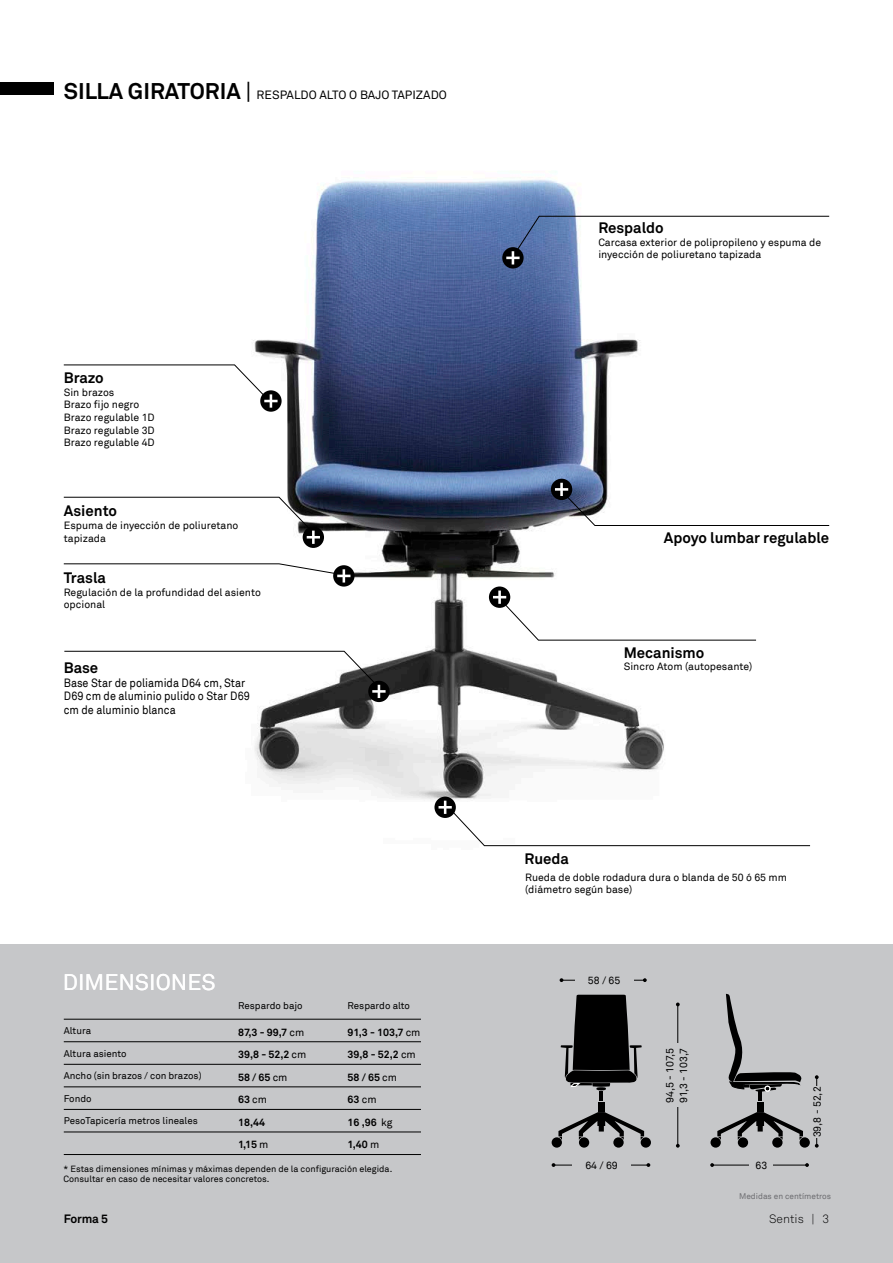
<style>
.page{position:relative;width:893px;height:1263px;background:#fff}
.page>*{position:absolute;margin:0;border:0;box-sizing:border-box;transform-origin:0 0}
.t1{font:22.5px "Akkurat";color:#fff}
.t2{font:700 15px "Akkurat";color:#000}
.t3{font:12px/13.5px "Akkurat";color:#000;scale:.9 1}
.t4{font:12px "Akkurat";color:#000}
.t5{font:300 12px "Akkurat";color:#000}
.t6{font:700 12px "Akkurat";letter-spacing:-.02em;color:#000}
.t7{font:10.5px/12.6px "Akkurat";color:#000}
.t8{font:700 10.5px/22.5px "Akkurat";color:#000}
.t9{font:9.75px "Akkurat";color:#000}
.t10{font:9px/10.5px "Akkurat";color:#000}
.t11{font:8.25px "Akkurat";color:#6d6d71}
.s1{font-weight:700;font-size:22.5px}
.s2{font-size:22.5px}
.s3{font-weight:400}
</style>
<div class="page">
<div style="left:0;top:944px;width:893px;height:319px;background:#c6c7c9"></div>
<div style="left:552px;top:1137px;width:10px;height:11px;background:#000;border-radius:50%"></div>
<div style="left:579px;top:1137px;width:10px;height:11px;background:#000;border-radius:50%"></div>
<div style="left:641px;top:1137px;width:10px;height:11px;background:#000;border-radius:50%"></div>
<div style="left:613px;top:1137px;width:11px;height:11px;background:#000;border-radius:50%"></div>
<svg style="left:558px;top:1112px;width:86px;height:28px"></svg>
<svg style="left:561px;top:995px;width:81px;height:95px"></svg>
<hr style="left:599px;top:1091px;width:4px;height:10px;background:#000">
<div style="left:598px;top:1101px;width:6px;height:10px;background:#000"></div>
<div style="left:710px;top:1137px;width:11px;height:11px;background:#000;border-radius:50%"></div>
<div style="left:738px;top:1137px;width:10px;height:11px;background:#000;border-radius:50%"></div>
<div style="left:799px;top:1137px;width:11px;height:11px;background:#000;border-radius:50%"></div>
<div style="left:772px;top:1137px;width:10px;height:11px;background:#000;border-radius:50%"></div>
<svg style="left:717px;top:1112px;width:86px;height:28px"></svg>
<svg style="left:726px;top:993px;width:76px;height:108px"></svg>
<div style="left:757px;top:1101px;width:6px;height:10px;background:#000"></div>
<svg style="left:676px;top:1144px;width:4px;height:4px"></svg>
<hr style="left:677px;top:1003px;width:1px;height:143px;background:#000">
<svg style="left:815px;top:1075px;width:4px;height:4px"></svg>
<svg style="left:815px;top:1144px;width:4px;height:4px"></svg>
<hr style="left:816px;top:1076px;width:1px;height:70px;background:#000">
<svg style="left:646px;top:1163px;width:4px;height:4px"></svg>
<hr style="left:554px;top:1165px;width:94px;height:1px;background:#000">
<svg style="left:710px;top:1163px;width:4px;height:4px"></svg>
<svg style="left:805px;top:1163px;width:4px;height:4px"></svg>
<hr style="left:713px;top:1165px;width:94px;height:1px;background:#000">
<div style="left:662px;top:1044px;width:16px;height:63px;background:#c6c7c9"></div>
<div style="left:811px;top:1086px;width:13px;height:51px;background:#c6c7c9"></div>
<div style="left:572px;top:1161px;width:59px;height:9px;background:#c6c7c9"></div>
<div style="left:749px;top:1161px;width:24px;height:10px;background:#c6c7c9"></div>
<img style="left:253px;top:171px;width:528px;height:676px">
<div style="left:0;top:82px;width:53px;height:13px;background:#000"></div>
<svg style="left:502px;top:247px;width:22px;height:22px"></svg>
<svg style="left:506px;top:215px;width:324px;height:49px"></svg>
<div style="left:368px;top:681px;width:22px;height:21px;background:#000;border-radius:50%"></div>
<hr style="left:372px;top:690px;width:14px;height:3px;background:#fff">
<svg style="left:64px;top:650px;width:316px;height:48px"></svg>
<div style="left:303px;top:527px;width:21px;height:21px;background:#000;border-radius:50%"></div>
<svg style="left:63px;top:496px;width:257px;height:48px"></svg>
<svg style="left:333px;top:565px;width:22px;height:22px"></svg>
<svg style="left:63px;top:563px;width:287px;height:19px"></svg>
<div style="left:489px;top:586px;width:21px;height:22px;background:#000;border-radius:50%"></div>
<svg style="left:493px;top:595px;width:264px;height:46px"></svg>
<hr style="left:498px;top:590px;width:3px;height:14px;background:#fff">
<svg style="left:260px;top:390px;width:22px;height:22px"></svg>
<svg style="left:63px;top:364px;width:215px;height:44px"></svg>
<svg style="left:434px;top:797px;width:22px;height:21px"></svg>
<svg style="left:438px;top:800px;width:373px;height:46px"></svg>
<div style="left:551px;top:479px;width:21px;height:21px;background:#000;border-radius:50%"></div>
<svg style="left:555px;top:483px;width:275px;height:43px"></svg>
<hr style="left:64px;top:1041px;width:357px;height:1px;background:#000">
<hr style="left:64px;top:1064px;width:357px;height:1px;background:#000">
<hr style="left:64px;top:1086px;width:357px;height:1px;background:#000">
<hr style="left:64px;top:1109px;width:357px;height:1px;background:#000">
<hr style="left:64px;top:1132px;width:357px;height:1px;background:#000">
<hr style="left:64px;top:1154px;width:357px;height:1px;background:#000">
<hr style="left:64px;top:1019px;width:357px;height:1px;background:#000">
<svg style="left:643px;top:978px;width:4px;height:4px"></svg>
<hr style="left:561px;top:980px;width:84px;height:1px;background:#000">
<div style="left:575px;top:977px;width:58px;height:9px;background:#c6c7c9"></div>
<p class="t4" style="left:64px;top:88px;width:385px"><span class="s1">SILLA GIRATORIA</span> <span class="s2">|</span> RESPALDO ALTO O BAJO TAPIZADO</p>
<h2 class="t2" style="left:64px;top:368px;width:42px">Brazo</h2>
<p class="t7" style="left:64px;top:386px;width:92px">Sin brazos<br>Brazo fijo negro<br>Brazo regulable 1D<br>Brazo regulable 3D<br>Brazo regulable 4D</p>
<h2 class="t2" style="left:64px;top:502px;width:55px">Asiento</h2>
<p class="t7" style="left:64px;top:519px;width:176px">Espuma de inyección de poliuretano tapizada</p>
<h2 class="t2" style="left:64px;top:568px;width:44px">Trasla</h2>
<p class="t7" style="left:64px;top:586px;width:199px">Regulación de la profundidad del asiento opcional</p>
<h2 class="t2" style="left:64px;top:659px;width:36px">Base</h2>
<p class="t3" style="left:64px;top:676px;width:208px">Base Star de poliamida D64 cm, Star<br>D69 cm de aluminio pulido o Star D69 cm de aluminio blanca</p>
<h2 class="t2" style="left:598px;top:218px;width:67px">Respaldo</h2>
<p class="t7" style="left:598px;top:236px;width:224px">Carcasa exterior de polipropileno y espuma de inyección de poliuretano tapizada</p>
<h2 class="t2" style="left:664px;top:528px;width:167px">Apoyo lumbar regulable</h2>
<h2 class="t2" style="left:624px;top:643px;width:82px">Mecanismo</h2>
<p class="t7" style="left:624px;top:661px;width:130px">Sincro Atom (autopesante)</p>
<h2 class="t2" style="left:524px;top:849px;width:46px">Rueda</h2>
<p class="t7" style="left:525px;top:871px;width:263px">Rueda de doble rodadura dura o blanda de 50 ó 65 mm (diámetro según base)</p>
<h1 class="t1" style="left:63px;top:969px;width:154px">DIMENSIONES</h1>
<p class="t7" style="left:588px;top:974px;width:34px">58 / 65</p>
<p class="t9" style="left:238px;top:999px;width:66px">Respardo bajo</p>
<p class="t9" style="left:348px;top:999px;width:64px">Respardo alto</p>
<p class="t9" style="left:64px;top:1025px;width:29px">Altura</p>
<p class="t9" style="left:64px;top:1047px;width:64px">Altura asiento</p>
<p class="t9" style="left:64px;top:1070px;width:139px">Ancho (sin brazos / con brazos)</p>
<p class="t9" style="left:64px;top:1092px;width:29px">Fondo</p>
<p class="t9" style="left:64px;top:1115px;width:136px">PesoTapicería metros lineales</p>
<p class="t10" style="left:64px;top:1164px;width:330px">* Estas dimensiones mínimas y máximas dependen de la configuración elegida.<br>Consultar en caso de necesitar valores concretos.</p>
<p class="t8" style="left:238px;top:1020px;width:70px">87,3 - 99,7 <span class="s3">cm<br></span>39,8 - 52,2 <span class="s3">cm<br></span>58 / 65 <span class="s3">cm<br></span>63 <span class="s3">cm<br></span>18,44<br>1,15 <span class="s3">m</span></p>
<p class="t8" style="left:348px;top:1020px;width:74px">91,3 - 103,7 <span class="s3">cm<br></span>39,8 - 52,2 <span class="s3">cm<br></span>58 / 65 <span class="s3">cm<br></span>63 <span class="s3">cm<br></span>16 ,96 <span class="s3">kg<br></span>1,40 <span class="s3">m</span></p>
<p class="t7" style="left:663px;top:1103px;width:57px;line-height:13.6px;rotate:-90deg">94,5 - 107,5<br>91,3 - 103,7</p>
<p class="t7" style="left:585px;top:1159px;width:34px">64 / 69</p>
<p class="t7" style="left:755px;top:1159px;width:13px">63</p>
<p class="t7" style="left:811px;top:1137px;width:52px;rotate:-90deg">39,8 - 52,2</p>
<p class="t11" style="left:739px;top:1192px;width:93px">Medidas en centímetros</p>
<p class="t6" style="left:64px;top:1211px;width:46px">Forma 5</p>
<p class="t5" style="left:769px;top:1211px;width:62px">Sentis | 3</p>
</div>
